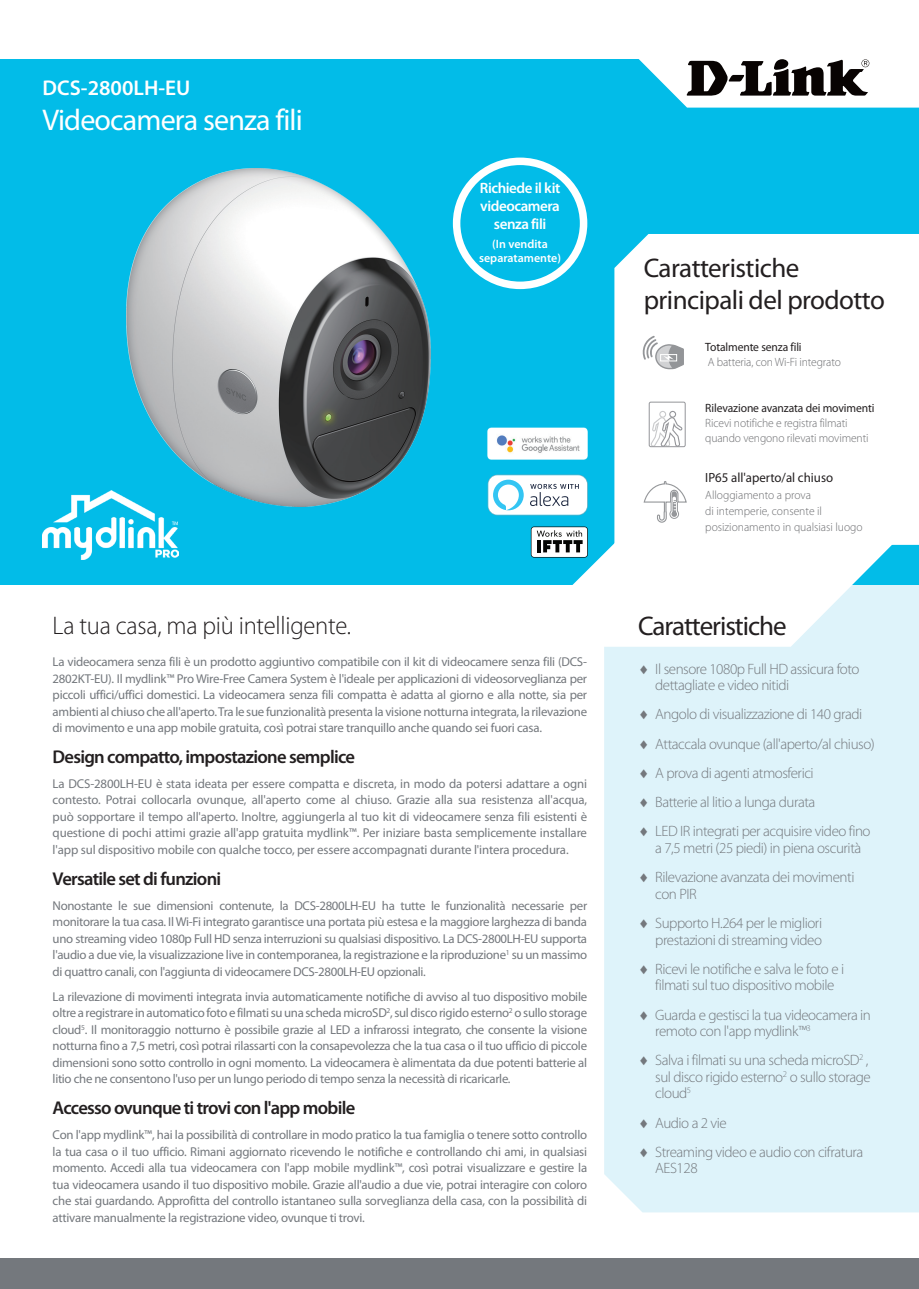
<style>
.page{position:relative;width:919px;height:1289px;background:#fff}
.page>*{position:absolute;margin:0;border:0;box-sizing:border-box;transform-origin:0 0}
.t1{font:30px "Myriad Pro";letter-spacing:-.025em;color:#fff}
.t2{font:27px/32.4px "Myriad Pro";letter-spacing:-.02em;color:#231f20}
.t3{font:27px "Myriad Pro";letter-spacing:-.04em;color:#231f20}
.t4{font:300 25.5px "Myriad Pro";letter-spacing:-.01em;color:#231f20}
.t5{font:600 21.3px "Myriad Pro";color:#fff}
.t6{font:600 18.6px "Myriad Pro";letter-spacing:-.04em;color:#231f20}
.t7{font:300 15px/29.2px "Myriad Pro";letter-spacing:-.03em;color:#74787d}
.t8{font:600 15px/18px "Myriad Pro";letter-spacing:-.03em;color:#fff;text-align:center}
.t9{font:13.35px "Myriad Pro";color:#231f20}
.t10{font:12.9px/16.5px "Myriad Pro";letter-spacing:-.02em;color:#74787d;text-align:justify}
.t11{font:300 12px/16.4px "Myriad Pro";letter-spacing:-.01em;color:#6c6d70}
.t12{font:12px "Myriad Pro";letter-spacing:-.01em;color:#231f20}
.t13{font:600 12px/14.4px "Myriad Pro";color:#fff;text-align:center}
</style>
<div class="page">
<div style="left:604px;top:646px;width:314px;height:566px;background:#def3fa"></div>
<div style="left:0;top:59px;width:918px;height:525px;background:#02bce8"></div>
<div style="left:0;top:1257px;width:918px;height:31px;background:#74787d"></div>
<svg style="left:560px;top:223px;width:358px;height:423px"></svg>
<div style="left:614px;top:234px;width:304px;height:311px;background:#fff"></div>
<svg style="left:638px;top:59px;width:280px;height:49px;fill:#fff"></svg>
<svg style="left:686px;top:59px;width:183px;height:36px;background:#7a7877"></svg>
<img style="left:43px;top:490px;width:136px;height:70px">
<img style="left:127px;top:168px;width:303px;height:338px">
<img style="left:487px;top:420px;width:109px;height:48px">
<svg style="left:642px;top:336px;width:43px;height:34px"></svg>
<svg style="left:487px;top:474px;width:234px;height:178px"></svg>
<svg style="left:650px;top:411px;width:32px;height:34px"></svg>
<div style="left:648px;top:402px;width:37px;height:45px;border:1px solid #949599;border-radius:2px"></div>
<div style="left:453px;top:157px;width:134px;height:132px;border:8px solid #fff;border-radius:50%"></div>
<h3 class="t5" style="left:43px;top:74px;width:149px">DCS-2800LH-EU</h3>
<h1 class="t1" style="left:43px;top:101px;width:262px">Videocamera senza fili</h1>
<p class="t8" style="left:480px;top:179px;width:82px">Richiede il kit videocamera senza fili</p>
<p class="t13" style="left:479px;top:236px;width:83px">(In vendita separatamente)</p>
<h2 class="t2" style="left:643px;top:251px;width:243px">Caratteristiche principali del prodotto</h2>
<p class="t12" style="left:705px;top:340px;width:98px">Totalmente senza fili</p>
<p class="t11" style="left:707px;top:354px;width:135px">A batteria, con Wi-Fi integrato</p>
<p class="t12" style="left:705px;top:401px;width:171px">Rilevazione avanzata dei movimenti</p>
<p class="t11" style="left:705px;top:416px;width:165px;line-height:15px">Ricevi notifiche e registra filmati quando vengono rilevati movimenti</p>
<p class="t9" style="left:705px;top:469px;width:129px">IP65 all'aperto/al chiuso</p>
<p class="t11" style="left:705px;top:486px;width:159px">Alloggiamento a prova<br>di intemperie, consente il posizionamento in qualsiasi luogo</p>
<h3 class="t4" style="left:53px;top:610px;width:300px">La tua casa, ma più intelligente.</h3>
<h2 class="t3" style="left:638px;top:609px;width:150px">Caratteristiche</h2>
<p class="t10" style="left:53px;top:653px;width:536px">La videocamera senza fili è un prodotto aggiuntivo compatibile con il kit di videocamere senza fili (DCS-2802KT-EU). Il mydlink™ Pro Wire-Free Camera System è l'ideale per applicazioni di videosorveglianza per piccoli uffici/uffici domestici. La videocamera senza fili compatta è adatta al giorno e alla notte, sia per ambienti al chiuso che all'aperto. Tra le sue funzionalità presenta la visione notturna integrata, la rilevazione di movimento e una app mobile gratuita, così potrai stare tranquillo anche quando sei fuori casa.</p>
<h3 class="t6" style="left:53px;top:744px;width:304px">Design compatto, impostazione semplice</h3>
<p class="t10" style="left:53px;top:775px;width:536px">La DCS-2800LH-EU è stata ideata per essere compatta e discreta, in modo da potersi adattare a ogni contesto. Potrai collocarla ovunque, all'aperto come al chiuso. Grazie alla sua resistenza all'acqua, può sopportare il tempo all'aperto. Inoltre, aggiungerla al tuo kit di videocamere senza fili esistenti è questione di pochi attimi grazie all'app gratuita mydlink™. Per iniziare basta semplicemente installare l'app sul dispositivo mobile con qualche tocco, per essere accompagnati durante l'intera procedura.</p>
<h3 class="t6" style="left:53px;top:866px;width:170px">Versatile set di funzioni</h3>
<p class="t10" style="left:53px;top:896px;width:536px">Nonostante le sue dimensioni contenute, la DCS-2800LH-EU ha tutte le funzionalità necessarie per monitorare la tua casa. Il Wi-Fi integrato garantisce una portata più estesa e la maggiore larghezza di banda uno streaming video 1080p Full HD senza interruzioni su qualsiasi dispositivo. La DCS-2800LH-EU supporta l'audio a due vie, la visualizzazione live in contemporanea, la registrazione e la riproduzione<sup>1</sup> su un massimo di quattro canali, con l'aggiunta di videocamere DCS-2800LH-EU opzionali.</p>
<p class="t10" style="left:53px;top:988px;width:536px">La rilevazione di movimenti integrata invia automaticamente notifiche di avviso al tuo dispositivo mobile oltre a registrare in automatico foto e filmati su una scheda microSD<sup>2</sup>, sul disco rigido esterno<sup>2</sup> o sullo storage cloud<sup>5</sup>. Il monitoraggio notturno è possibile grazie al LED a infrarossi integrato, che consente la visione notturna fino a 7,5 metri, così potrai rilassarti con la consapevolezza che la tua casa o il tuo ufficio di piccole dimensioni sono sotto controllo in ogni momento. La videocamera è alimentata da due potenti batterie al litio che ne consentono l'uso per un lungo periodo di tempo senza la necessità di ricaricarle.</p>
<h3 class="t6" style="left:53px;top:1095px;width:304px">Accesso ovunque ti trovi con l'app mobile</h3>
<p class="t10" style="left:53px;top:1126px;width:536px">Con l'app mydlink™, hai la possibilità di controllare in modo pratico la tua famiglia o tenere sotto controllo la tua casa o il tuo ufficio. Rimani aggiornato ricevendo le notifiche e controllando chi ami, in qualsiasi momento. Accedi alla tua videocamera con l'app mobile mydlink™, così potrai visualizzare e gestire la tua videocamera usando il tuo dispositivo mobile. Grazie all'audio a due vie, potrai interagire con coloro che stai guardando. Approfitta del controllo istantaneo sulla sorveglianza della casa, con la possibilità di attivare manualmente la registrazione video, ovunque ti trovi.</p>
<p class="t7" style="left:655px;top:660px;width:206px;line-height:16.5px;text-indent:-17px">♦ Il sensore 1080p Full HD assicura foto dettagliate e video nitidi</p>
<p class="t7" style="left:638px;top:699px;width:238px">♦ Angolo di visualizzazione di 140 gradi ♦ Attaccala ovunque (all'aperto/al chiuso) ♦ A prova di agenti atmosferici<br>♦ Batterie al litio a lunga durata<br>♦ LED IR integrati per acquisire video fino</p>
<p class="t7" style="left:638px;top:833px;width:225px;text-indent:17px">a 7,5 metri (25 piedi) in piena oscurità ♦ Rilevazione avanzata dei movimenti</p>
<p class="t7" style="left:638px;top:879px;width:185px;text-indent:17px">con PIR<br>♦ Supporto H.264 per le migliori</p>
<p class="t7" style="left:638px;top:924px;width:207px;text-align:center">prestazioni di streaming video<br>♦ Ricevi le notifiche e salva le foto e i</p>
<p class="t7" style="left:638px;top:970px;width:234px;text-indent:17px">filmati sul tuo dispositivo mobile<br>♦ Guarda e gestisci la tua videocamera in</p>
<p class="t7" style="left:638px;top:1016px;width:232px;text-indent:17px">remoto con l'app mydlink™<sup>3<br></sup>♦ Salva i filmati su una scheda microSD<sup>2</sup> ,</p>
<p class="t7" style="left:655px;top:1068px;width:217px;line-height:16.5px">sul disco rigido esterno<sup>2</sup> o sullo storage cloud<sup>5</sup></p>
<p class="t7" style="left:638px;top:1107px;width:226px">♦ Audio a 2 vie<br>♦ Streaming video e audio con cifratura</p>
<p class="t7" style="left:655px;top:1153px;width:44px">AES128</p>
</div>
